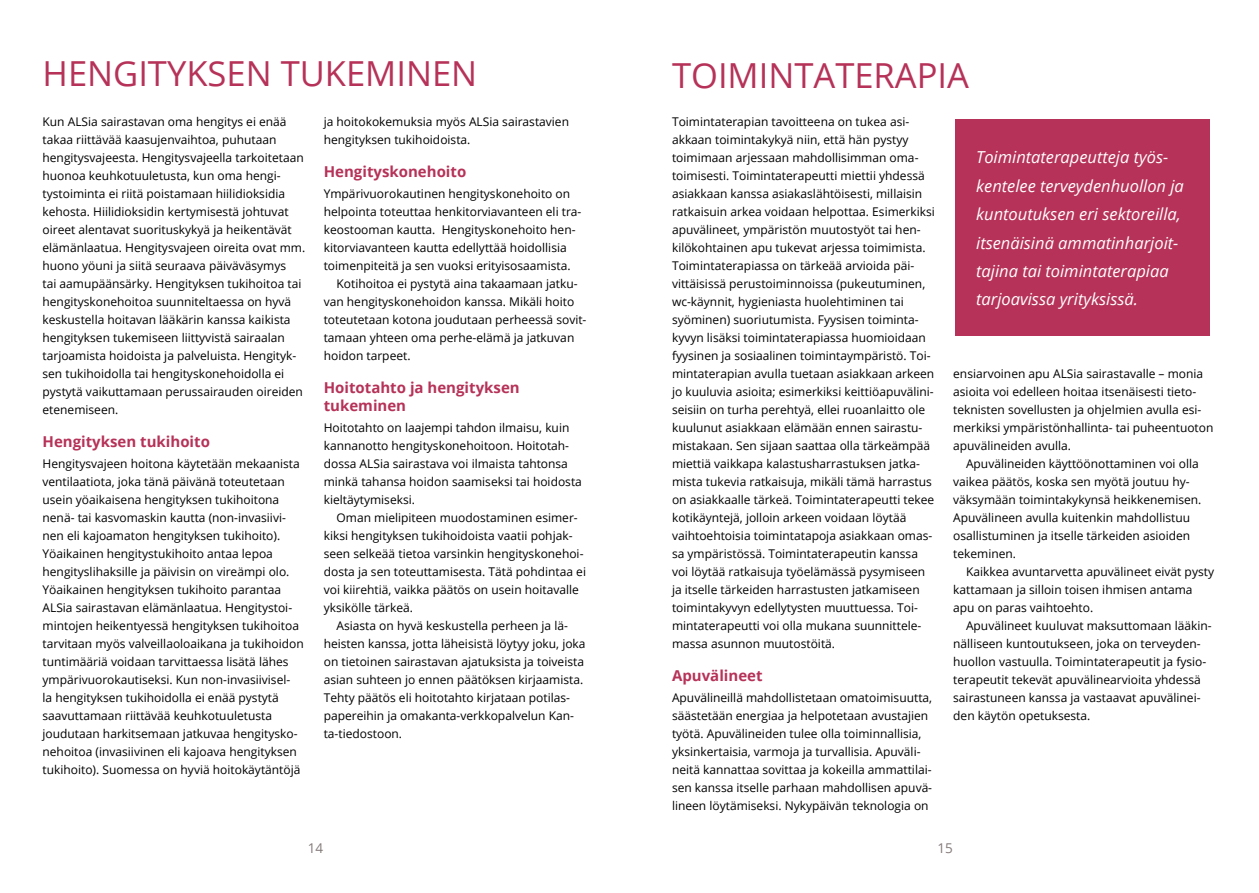
<style>
.page{position:relative;width:1259px;height:893px;background:#fff}
.page>*{position:absolute;margin:0;border:0;box-sizing:border-box;transform-origin:0 0}
.t1{font:34.5px "Open Sans";color:#b63258}
.t2{font:italic 16.5px/28.5px "Open Sans";color:#fff}
.t3{font:700 15px/18px "Open Sans";color:#b63258}
.t4{font:13.5px "Open Sans";color:#837a79}
.t5{font:12px/18px "Open Sans";color:#000}
</style>
<div class="page">
<div style="left:955px;top:120px;width:254px;height:216px;background:#b63258"></div>
<h1 class="t1" style="left:43px;top:50px;width:436px">HENGITYKSEN TUKEMINEN</h1>
<p class="t5" style="left:43px;top:112px;width:264px">Kun ALSia sairastavan oma hengitys ei enää takaa riittävää kaasujenvaihtoa, puhutaan hengitysvajeesta. Hengitysvajeella tarkoitetaan huonoa keuhkotuuletusta, kun oma hengi&shy;tystoiminta ei riitä poistamaan hiilidioksidia kehosta. Hiilidioksidin kertymisestä johtuvat oireet alentavat suorituskykyä ja heikentävät elämänlaatua. Hengitysvajeen oireita ovat mm. huono yöuni ja siitä seuraava päiväväsymys<br>tai aamupäänsärky. Hengityksen tukihoitoa tai hengityskonehoitoa suunniteltaessa on hyvä keskustella hoitavan lääkärin kanssa kaikista hengityksen tukemiseen liittyvistä sairaalan tarjoamista hoidoista ja palveluista. Hengityk&shy;sen tukihoidolla tai hengityskonehoidolla ei pystytä vaikuttamaan perussairauden oireiden etenemiseen.</p>
<p class="t3" style="left:43px;top:432px;width:169px">Hengityksen tukihoito</p>
<p class="t5" style="left:43px;top:454px;width:263px">Hengitysvajeen hoitona käytetään mekaanista ventilaatiota, joka tänä päivänä toteutetaan usein yöaikaisena hengityksen tukihoitona nenä- tai kasvomaskin kautta (non-invasiivi&shy;nen eli kajoamaton hengityksen tukihoito).<br>Yöaikainen hengitystukihoito antaa lepoa hengityslihaksille ja päivisin on vireämpi olo.<br>Yöaikainen hengityksen tukihoito parantaa ALSia sairastavan elämänlaatua. Hengitystoi&shy;mintojen heikentyessä hengityksen tukihoitoa tarvitaan myös valveillaoloaikana ja tukihoidon tuntimääriä voidaan tarvittaessa lisätä lähes ympärivuorokautiseksi. Kun non-invasiivisel-<br>la hengityksen tukihoidolla ei enää pystytä saavuttamaan riittävää keuhkotuuletusta joudutaan harkitsemaan jatkuvaa hengitysko&shy;nehoitoa (invasiivinen eli kajoava hengityksen tukihoito). Suomessa on hyviä hoitokäytäntöjä</p>
<p class="t5" style="left:324px;top:112px;width:247px">ja hoitokokemuksia myös ALSia sairastavien hengityksen tukihoidoista.</p>
<p class="t3" style="left:324px;top:162px;width:144px">Hengityskonehoito</p>
<p class="t5" style="left:324px;top:184px;width:248px">Ympärivuorokautinen hengityskonehoito on</p>
<p class="t5" style="left:324px;top:202px;width:259px">helpointa toteuttaa henkitorviavanteen eli tra-</p>
<p class="t5" style="left:324px;top:220px;width:253px">keostooman kautta. Hengityskonehoito hen-</p>
<p class="t5" style="left:324px;top:238px;width:244px">kitorviavanteen kautta edellyttää hoidollisia</p>
<p class="t5" style="left:324px;top:256px;width:248px">toimenpiteitä ja sen vuoksi erityisosaamista.</p>
<p class="t5" style="left:336px;top:274px;width:243px">Kotihoitoa ei pystytä aina takaamaan jatku-</p>
<p class="t5" style="left:324px;top:292px;width:252px">van hengityskonehoidon kanssa. Mikäli hoito</p>
<p class="t5" style="left:324px;top:310px;width:264px">toteutetaan kotona joudutaan perheessä sovit-</p>
<p class="t5" style="left:324px;top:328px;width:252px">tamaan yhteen oma perhe-elämä ja jatkuvan</p>
<p class="t5" style="left:324px;top:346px;width:88px">hoidon tarpeet.</p>
<p class="t3" style="left:324px;top:378px;width:197px">Hoitotahto ja hengityksen tukeminen</p>
<p class="t5" style="left:324px;top:418px;width:260px">Hoitotahto on laajempi tahdon ilmaisu, kuin kannanotto hengityskonehoitoon. Hoitotah&shy;dossa ALSia sairastava voi ilmaista tahtonsa minkä tahansa hoidon saamiseksi tai hoidosta kieltäytymiseksi.</p>
<p class="t5" style="left:336px;top:508px;width:243px">Oman mielipiteen muodostaminen esimer-</p>
<p class="t5" style="left:324px;top:526px;width:250px">kiksi hengityksen tukihoidoista vaatii pohjak-</p>
<p class="t5" style="left:324px;top:544px;width:261px">seen selkeää tietoa varsinkin hengityskonehoi-</p>
<p class="t5" style="left:324px;top:562px;width:264px">dosta ja sen toteuttamisesta. Tätä pohdintaa ei</p>
<p class="t5" style="left:324px;top:580px;width:257px">voi kiirehtiä, vaikka päätös on usein hoitavalle</p>
<p class="t5" style="left:324px;top:598px;width:91px">yksikölle tärkeä.</p>
<p class="t5" style="left:336px;top:616px;width:233px">Asiasta on hyvä keskustella perheen ja lä-</p>
<p class="t5" style="left:324px;top:634px;width:263px">heisten kanssa, jotta läheisistä löytyy joku, joka</p>
<p class="t5" style="left:324px;top:652px;width:262px">on tietoinen sairastavan ajatuksista ja toiveista</p>
<p class="t5" style="left:324px;top:670px;width:261px">asian suhteen jo ennen päätöksen kirjaamista.</p>
<p class="t5" style="left:324px;top:688px;width:248px">Tehty päätös eli hoitotahto kirjataan potilas-</p>
<p class="t5" style="left:324px;top:706px;width:252px">papereihin ja omakanta-verkkopalvelun Kan-</p>
<p class="t5" style="left:324px;top:724px;width:80px">ta-tiedostoon.</p>
<h1 class="t1" style="left:672px;top:52px;width:298px">TOIMINTATERAPIA</h1>
<p class="t5" style="left:672px;top:112px;width:264px">Toimintaterapian tavoitteena on tukea asi&shy;akkaan toimintakykyä niin, että hän pystyy toimimaan arjessaan mahdollisimman oma&shy;toimisesti. Toimintaterapeutti miettii yhdessä asiakkaan kanssa asiakaslähtöisesti, millaisin ratkaisuin arkea voidaan helpottaa. Esimerkiksi apuvälineet, ympäristön muutostyöt tai hen&shy;kilökohtainen apu tukevat arjessa toimimista.<br>Toimintaterapiassa on tärkeää arvioida päi&shy;vittäisissä perustoiminnoissa (pukeutuminen, wc-käynnit, hygieniasta huolehtiminen tai syöminen) suoriutumista. Fyysisen toiminta&shy;kyvyn lisäksi toimintaterapiassa huomioidaan fyysinen ja sosiaalinen toimintaympäristö. Toi&shy;mintaterapian avulla tuetaan asiakkaan arkeen jo kuuluvia asioita; esimerkiksi keittiöapuvälini&shy;seisiin on turha perehtyä, ellei ruoanlaitto ole kuulunut asiakkaan elämään ennen sairastu&shy;mistakaan. Sen sijaan saattaa olla tärkeämpää miettiä vaikkapa kalastusharrastuksen jatka&shy;mista tukevia ratkaisuja, mikäli tämä harrastus on asiakkaalle tärkeä. Toimintaterapeutti tekee kotikäyntejä, jolloin arkeen voidaan löytää vaihtoehtoisia toimintatapoja asiakkaan omas&shy;sa ympäristössä. Toimintaterapeutin kanssa voi löytää ratkaisuja työelämässä pysymiseen ja itselle tärkeiden harrastusten jatkamiseen toimintakyvyn edellytysten muuttuessa. Toi&shy;mintaterapeutti voi olla mukana suunnittele&shy;massa asunnon muutostöitä.</p>
<p class="t3" style="left:672px;top:666px;width:92px">Apuvälineet</p>
<p class="t5" style="left:672px;top:688px;width:262px">Apuvälineillä mahdollistetaan omatoimisuutta, säästetään energiaa ja helpotetaan avustajien työtä. Apuvälineiden tulee olla toiminnallisia, yksinkertaisia, varmoja ja turvallisia. Apuväli&shy;neitä kannattaa sovittaa ja kokeilla ammattilai&shy;sen kanssa itselle parhaan mahdollisen apuvä&shy;lineen löytämiseksi. Nykypäivän teknologia on</p>
<h2 class="t2" style="left:976px;top:142px;width:209px">Toimintaterapeutteja työs&shy;kentelee terveydenhuollon ja kuntoutuksen eri sektoreilla, itsenäisinä ammatinharjoit&shy;tajina tai toimintaterapiaa tarjoavissa yrityksissä.</h2>
<p class="t5" style="left:953px;top:364px;width:262px">ensiarvoinen apu ALSia sairastavalle – monia asioita voi edelleen hoitaa itsenäisesti tieto&shy;teknisten sovellusten ja ohjelmien avulla esi&shy;merkiksi ympäristönhallinta- tai puheentuoton apuvälineiden avulla.</p>
<p class="t5" style="left:953px;top:454px;width:250px;text-indent:13px">Apuvälineiden käyttöönottaminen voi olla vaikea päätös, koska sen myötä joutuu hy&shy;väksymään toimintakykynsä heikkenemisen.<br>Apuvälineen avulla kuitenkin mahdollistuu osallistuminen ja itselle tärkeiden asioiden tekeminen.</p>
<p class="t5" style="left:953px;top:562px;width:262px;text-indent:13px">Kaikkea avuntarvetta apuvälineet eivät pysty kattamaan ja silloin toisen ihmisen antama apu on paras vaihtoehto.</p>
<p class="t5" style="left:953px;top:616px;width:260px;text-indent:13px">Apuvälineet kuuluvat maksuttomaan lääkin&shy;nälliseen kuntoutukseen, joka on terveyden&shy;huollon vastuulla. Toimintaterapeutit ja fysio&shy;terapeutit tekevät apuvälinearvioita yhdessä sairastuneen kanssa ja vastaavat apuvälinei&shy;den käytön opetuksesta.</p>
<p class="t4" style="left:308px;top:838px;width:17px">14</p>
<p class="t4" style="left:937px;top:838px;width:17px">15</p>
</div>
